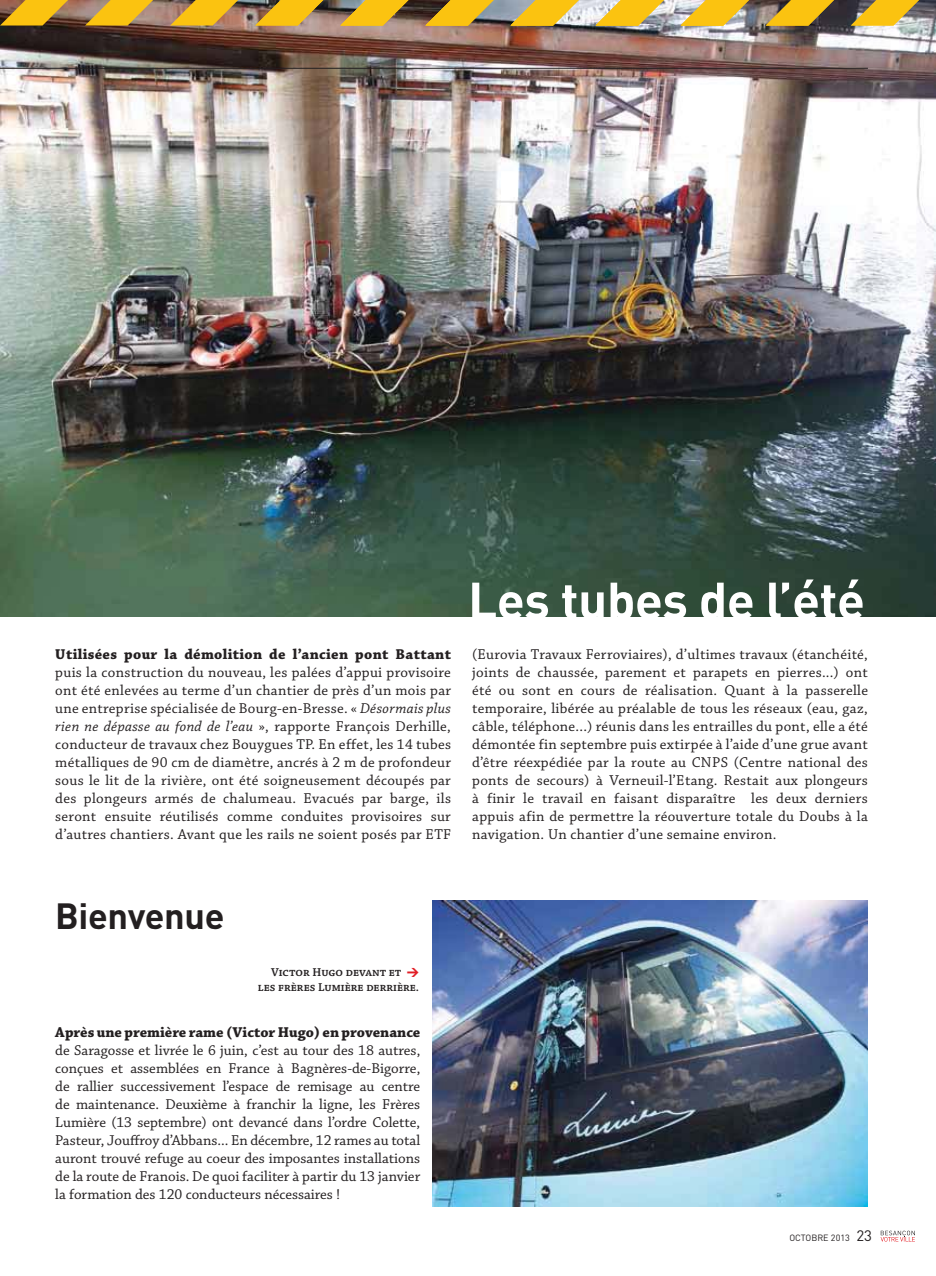
<style>
.page{position:relative;width:936px;height:1276px;background:#fff}
.page>*{position:absolute;margin:0;border:0;box-sizing:border-box;transform-origin:0 0}
.t1{font:700 51px "DIN";letter-spacing:-.01em;color:#fff}
.t2{font:700 36px "DIN";letter-spacing:-.01em;color:#231f20}
.t3{font:15px/18px "Chaparral Pro";letter-spacing:.02em;color:#231f20;text-align:justify}
.t4{font:700 15px "Chaparral Pro";letter-spacing:.02em;color:#231f20}
.t5{font:700 15px "Chaparral Pro";color:#231f20}
.t6{font:600 12px/14.4px "Chaparral Pro";color:#231f20;text-align:right}
.t7{font:9px "DIN";color:#231f20}
.s1{font-style:italic}
.s2{font-family:"DIN";font-weight:900;color:#e21e26}
.s3{font-size:15px}
</style>
<div class="page">
<img style="left:0;top:0;width:935px;height:617px">
<svg style="left:880px;top:1230px;width:34px;height:11px"></svg>
<svg style="left:0;top:0;width:153px;height:26px;background:#c69932"></svg>
<svg style="left:170px;top:0;width:68px;height:26px;background:#d7a532"></svg>
<svg style="left:255px;top:0;width:68px;height:26px;background:#cda330"></svg>
<svg style="left:340px;top:0;width:68px;height:26px;background:#caa331"></svg>
<svg style="left:425px;top:0;width:68px;height:26px;background:#be9826"></svg>
<svg style="left:510px;top:0;width:68px;height:26px;background:#dfbe4f"></svg>
<svg style="left:595px;top:0;width:68px;height:26px;background:#e7c455"></svg>
<svg style="left:680px;top:0;width:68px;height:26px;background:#e5c252"></svg>
<svg style="left:765px;top:0;width:68px;height:26px;background:#be9626"></svg>
<svg style="left:850px;top:0;width:68px;height:26px;background:#c9a638"></svg>
<hr style="left:0;top:68px;width:867px;height:1px;background:#231f20">
<img style="left:432px;top:900px;width:435px;height:306px">
<p class="t4" style="left:55px;top:648px;width:397px">Utilisées pour la démolition de l’ancien pont Battant</p>
<p class="t3" style="left:55px;top:665px;width:397px">puis la construction du nouveau, les palées d’appui provisoire ont été enlevées au terme d’un chantier de près d’un mois par une entreprise spécialisée de Bourg-en-Bresse. « <span class="s1">Désormais plus rien ne dépasse au fond de l’eau</span> », rapporte François Derhille, conducteur de travaux chez Bouygues TP. En effet, les 14 tubes métalliques de 90 cm de diamètre, ancrés à 2 m de profondeur sous le lit de la rivière, ont été soigneusement découpés par des plongeurs armés de chalumeau. Evacués par barge, ils seront ensuite réutilisés comme conduites provisoires sur d’autres chantiers. Avant que les rails ne soient posés par ETF</p>
<h1 class="t1" style="left:468px;top:582px;width:398px">Les tubes de l’été</h1>
<p class="t3" style="left:472px;top:647px;width:397px">(Eurovia Travaux Ferroviaires), d’ultimes travaux (étanchéité, joints de chaussée, parement et parapets en pierres...) ont été ou sont en cours de réalisation. Quant à la passerelle temporaire, libérée au préalable de tous les réseaux (eau, gaz, câble, téléphone...) réunis dans les entrailles du pont, elle a été démontée fin septembre puis extirpée à l’aide d’une grue avant d’être réexpédiée par la route au CNPS (Centre national des ponts de secours) à Verneuil-l’Etang. Restait aux plongeurs à finir le travail en faisant disparaître les deux derniers appuis afin de permettre la réouverture totale du Doubs à la navigation. Un chantier d’une semaine environ.</p>
<h2 class="t2" style="left:55px;top:903px;width:171px">Bienvenue</h2>
<p class="t6" style="left:258px;top:966px;width:163px">Victor Hugo devant et <span class="s2">&gt; </span>les frères Lumière derrière.</p>
<p class="t5" style="left:55px;top:1026px;width:366px">Après une première rame (Victor Hugo) en provenance</p>
<p class="t3" style="left:55px;top:1043px;width:366px">de Saragosse et livrée le 6 juin, c’est au tour des 18 autres, conçues et assemblées en France à Bagnères-de-Bigorre, de rallier successivement l’espace de remisage au centre de maintenance. Deuxième à franchir la ligne, les Frères Lumière (13 septembre) ont devancé dans l’ordre Colette, Pasteur, Jouffroy d’Abbans... En décembre, 12 rames au total auront trouvé refuge au coeur des imposantes installations de la route de Franois. De quoi faciliter à partir du 13 janvier la formation des 120 conducteurs nécessaires !</p>
<p class="t7" style="left:789px;top:1235px;width:84px">OCTOBRE 2013 <span class="s3">23</span></p>
</div>
